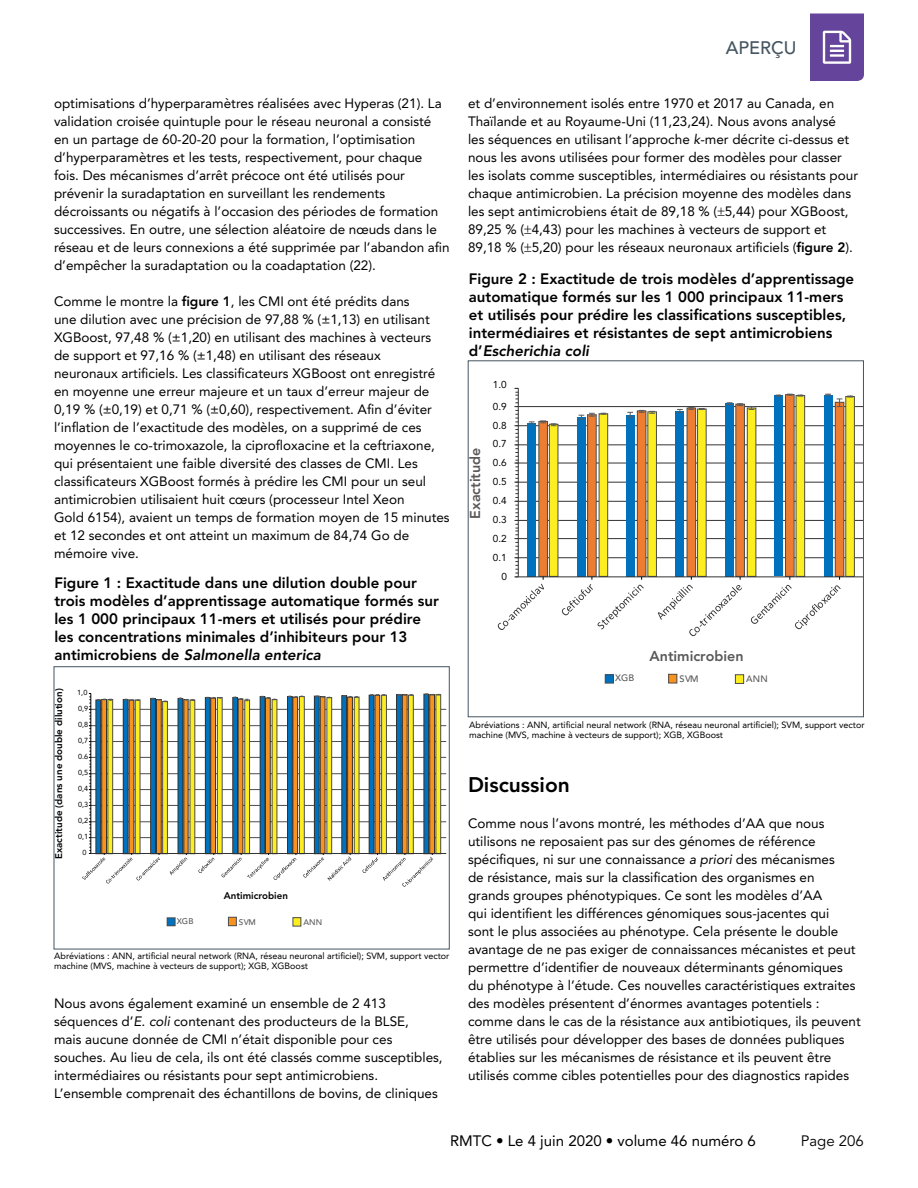
<style>
.page{position:relative;width:918px;height:1188px;background:#fff}
.page>*{position:absolute;margin:0;border:0;box-sizing:border-box;transform-origin:0 0}
.t1{font:800 21px "Avenir LT Std";color:#000}
.t2{font:500 18px "Avenir LT Std";color:#455560}
.t3{font:800 15px/18px "Avenir LT Std";color:#000}
.t4{font:15px "Avenir LT Std";color:#000}
.t5{font:15px "Avenir LT Std";color:#000}
.t6{font:800 14.25px "Avenir LT Std";color:#595959}
.t7{font:13.5px/18px "Avenir LT Std";color:#000}
.t8{font:10.05px "Avenir LT Std";color:#000}
.t9{font:800 9.75px "Avenir LT Std";color:#000}
.t10{font:500 9.3px "Avenir LT Std";letter-spacing:.015em;color:#595959}
.t11{font:9px/10.5px "Avenir LT Std";color:#000}
.t12{font:500 8.1px "Avenir LT Std";letter-spacing:.015em;color:#595959}
.t13{font:7.35px "Avenir LT Std";color:#000}
.s1{font-weight:800}
.s2{font-style:italic}
</style>
<div class="page">
<svg style="left:810px;top:14px;width:54px;height:67px;background:#7658a6"></svg>
<div style="left:167px;top:918px;width:8px;height:8px;background:#0071bc"></div>
<div style="left:167px;top:918px;width:8px;height:8px;border:1px solid #4d4d4d"></div>
<div style="left:228px;top:917px;width:8px;height:9px;background:#f7931e"></div>
<div style="left:228px;top:917px;width:8px;height:9px;border:1px solid #4d4d4d"></div>
<div style="left:293px;top:918px;width:8px;height:8px;background:#fcee21"></div>
<hr style="left:91px;top:837px;width:355px;height:1px;background:#4d4d4d">
<hr style="left:91px;top:822px;width:355px;height:1px;background:#4d4d4d">
<hr style="left:91px;top:805px;width:355px;height:1px;background:#4d4d4d">
<hr style="left:91px;top:789px;width:355px;height:1px;background:#4d4d4d">
<hr style="left:91px;top:773px;width:355px;height:1px;background:#4d4d4d">
<hr style="left:91px;top:757px;width:355px;height:1px;background:#4d4d4d">
<hr style="left:91px;top:741px;width:355px;height:1px;background:#4d4d4d">
<hr style="left:91px;top:725px;width:355px;height:1px;background:#4d4d4d">
<hr style="left:91px;top:709px;width:355px;height:1px;background:#4d4d4d">
<div style="left:436px;top:695px;width:5px;height:159px;border:1px solid #4d4d4d"></div>
<hr style="left:91px;top:853px;width:355px;height:1px;background:#333">
<svg style="left:82px;top:693px;width:358px;height:194px"></svg>
<div style="left:605px;top:675px;width:8px;height:8px;background:#0071bc"></div>
<div style="left:605px;top:675px;width:9px;height:8px;border:1px solid #4d4d4d"></div>
<div style="left:669px;top:674px;width:8px;height:9px;background:#f7931e"></div>
<div style="left:669px;top:674px;width:8px;height:9px;border:1px solid #4d4d4d"></div>
<div style="left:735px;top:675px;width:9px;height:8px;background:#fcee21"></div>
<div style="left:735px;top:675px;width:9px;height:9px;border:1px solid #4d4d4d"></div>
<hr style="left:518px;top:557px;width:345px;height:1px;background:#333">
<hr style="left:518px;top:538px;width:345px;height:1px;background:#333">
<hr style="left:518px;top:520px;width:345px;height:1px;background:#333">
<hr style="left:518px;top:501px;width:345px;height:1px;background:#333">
<hr style="left:518px;top:482px;width:345px;height:1px;background:#333">
<hr style="left:518px;top:463px;width:345px;height:1px;background:#333">
<hr style="left:518px;top:445px;width:345px;height:1px;background:#333">
<hr style="left:518px;top:425px;width:345px;height:1px;background:#333">
<hr style="left:518px;top:406px;width:345px;height:1px;background:#333">
<hr style="left:518px;top:577px;width:345px;height:1px;background:#333">
<svg style="left:498px;top:388px;width:355px;height:248px"></svg>
<div style="left:468px;top:361px;width:396px;height:356px;border:1px solid #455560"></div>
<p class="t7" style="left:54px;top:94px;width:397px">optimisations d’hyperparamètres réalisées avec Hyperas (21). La validation croisée quintuple pour le réseau neuronal a consisté en un partage de 60-20-20 pour la formation, l’optimisation d’hyperparamètres et les tests, respectivement, pour chaque fois. Des mécanismes d’arrêt précoce ont été utilisés pour prévenir la suradaptation en surveillant les rendements décroissants ou négatifs à l’occasion des périodes de formation successives. En outre, une sélection aléatoire de nœuds dans le réseau et de leurs connexions a été supprimée par l’abandon afin d’empêcher la suradaptation ou la coadaptation (22).</p>
<p class="t7" style="left:54px;top:292px;width:397px">Comme le montre la <span class="s1">figure 1</span>, les CMI ont été prédits dans<br>une dilution avec une précision de 97,88 % (±1,13) en utilisant XGBoost, 97,48 % (±1,20) en utilisant des machines à vecteurs de support et 97,16 % (±1,48) en utilisant des réseaux<br>neuronaux artificiels. Les classificateurs XGBoost ont enregistré en moyenne une erreur majeure et un taux d’erreur majeur de 0,19 % (±0,19) et 0,71 % (±0,60), respectivement. Afin d’éviter l’inflation de l’exactitude des modèles, on a supprimé de ces moyennes le co‑trimoxazole, la ciprofloxacine et la ceftriaxone, qui présentaient une faible diversité des classes de CMI. Les classificateurs XGBoost formés à prédire les CMI pour un seul antimicrobien utilisaient huit cœurs (processeur Intel Xeon<br>Gold 6154), avaient un temps de formation moyen de 15 minutes et 12 secondes et ont atteint un maximum de 84,74 Go de mémoire vive.</p>
<p class="t3" style="left:54px;top:574px;width:386px">Figure 1 : Exactitude dans une dilution double pour trois modèles d’apprentissage automatique formés sur les 1 000 principaux 11-mers et utilisés pour prédire les concentrations minimales d’inhibiteurs pour 13 antimicrobiens de <span class="s2">Salmonella enterica</span></p>
<p class="t9" style="left:53px;top:859px;width:172px;rotate:-90deg">Exactitude (dans une double dilution)</p>
<p class="t13" style="left:77px;top:689px;width:12px">1,0</p>
<p class="t13" style="left:78px;top:704px;width:12px">0,9</p>
<p class="t13" style="left:78px;top:720px;width:12px">0,8</p>
<p class="t13" style="left:78px;top:736px;width:12px">0,7</p>
<p class="t13" style="left:78px;top:752px;width:12px">0.6</p>
<p class="t13" style="left:78px;top:768px;width:12px">0,5</p>
<p class="t13" style="left:78px;top:784px;width:12px">0,4</p>
<p class="t13" style="left:78px;top:800px;width:12px">0,3</p>
<p class="t13" style="left:78px;top:816px;width:12px">0,2</p>
<p class="t13" style="left:78px;top:832px;width:12px">0,1</p>
<p class="t13" style="left:82px;top:848px;width:6px">0</p>
<p class="t9" style="left:224px;top:890px;width:66px">Antimicrobien</p>
<p class="t12" style="left:177px;top:917px;width:18px">XGB</p>
<p class="t12" style="left:239px;top:917px;width:18px">SVM</p>
<p class="t12" style="left:303px;top:917px;width:20px">ANN</p>
<p class="t11" style="left:54px;top:951px;width:397px">Abréviations : ANN, artificial neural network (RNA, réseau neuronal artificiel); SVM, support vector machine (MVS, machine à vecteurs de support); XGB, XGBoost</p>
<p class="t7" style="left:54px;top:994px;width:390px">Nous avons également examiné un ensemble de 2 413 séquences d’<span class="s2">E. coli</span> contenant des producteurs de la BLSE,<br>mais aucune donnée de CMI n’était disponible pour ces souches. Au lieu de cela, ils ont été classés comme susceptibles, intermédiaires ou résistants pour sept antimicrobiens.<br>L’ensemble comprenait des échantillons de bovins, de cliniques</p>
<h2 class="t2" style="left:726px;top:37px;width:72px">APERÇU</h2>
<p class="t7" style="left:468px;top:94px;width:392px">et d’environnement isolés entre 1970 et 2017 au Canada, en Thaïlande et au Royaume-Uni (11,23,24). Nous avons analysé<br>les séquences en utilisant l’approche <span class="s2">k</span>-mer décrite ci-dessus et nous les avons utilisées pour former des modèles pour classer les isolats comme susceptibles, intermédiaires ou résistants pour chaque antimicrobien. La précision moyenne des modèles dans les sept antimicrobiens était de 89,18 % ( 5,44) pour XGBoost, 89,25 % ( 4,43) pour les machines à vecteurs de support et 89,18 % ( 5,20) pour les réseaux neuronaux artificiels (<span class="s1">figure 2</span>).</p>
<p class="t3" style="left:469px;top:270px;width:387px">Figure 2 : Exactitude de trois modèles d’apprentissage automatique formés sur les 1 000 principaux 11-mers et utilisés pour prédire les classifications susceptibles, intermédiaires et résistantes de sept antimicrobiens d’<span class="s2">Escherichia coli</span></p>
<p class="t8" style="left:493px;top:379px;width:15px">1.0</p>
<p class="t8" style="left:493px;top:400px;width:15px">0.9</p>
<p class="t6" style="left:467px;top:519px;width:73px;rotate:-90deg">Exactitude</p>
<p class="t8" style="left:493px;top:419px;width:15px">0.8</p>
<p class="t8" style="left:493px;top:438px;width:15px">0.7</p>
<p class="t8" style="left:493px;top:457px;width:15px">0.6</p>
<p class="t8" style="left:493px;top:476px;width:15px">0.5</p>
<p class="t8" style="left:493px;top:495px;width:15px">0.4</p>
<p class="t8" style="left:493px;top:514px;width:15px">0.3</p>
<p class="t8" style="left:493px;top:533px;width:15px">0.2</p>
<p class="t8" style="left:493px;top:551px;width:15px">0.1</p>
<p class="t8" style="left:502px;top:570px;width:7px">0</p>
<p class="t6" style="left:650px;top:648px;width:96px">Antimicrobien</p>
<p class="t10" style="left:615px;top:673px;width:21px">XGB</p>
<p class="t10" style="left:680px;top:673px;width:21px">SVM</p>
<p class="t10" style="left:746px;top:674px;width:23px">ANN</p>
<p class="t11" style="left:469px;top:720px;width:397px">Abréviations : ANN, artificial neural network (RNA, réseau neuronal artificiel); SVM, support vector machine (MVS, machine à vecteurs de support); XGB, XGBoost</p>
<h1 class="t1" style="left:468px;top:772px;width:103px">Discussion</h1>
<p class="t7" style="left:468px;top:814px;width:394px">Comme nous l’avons montré, les méthodes d’AA que nous utilisons ne reposaient pas sur des génomes de référence spécifiques, ni sur une connaissance <span class="s2">a priori</span> des mécanismes<br>de résistance, mais sur la classification des organismes en<br>grands groupes phénotypiques. Ce sont les modèles d’AA<br>qui identifient les différences génomiques sous-jacentes qui<br>sont le plus associées au phénotype. Cela présente le double avantage de ne pas exiger de connaissances mécanistes et peut permettre d’identifier de nouveaux déterminants génomiques du phénotype à l’étude. Ces nouvelles caractéristiques extraites des modèles présentent d’énormes avantages potentiels : comme dans le cas de la résistance aux antibiotiques, ils peuvent être utilisés pour développer des bases de données publiques établies sur les mécanismes de résistance et ils peuvent être utilisés comme cibles potentielles pour des diagnostics rapides</p>
<p class="t4" style="left:450px;top:1133px;width:307px">RMTC • Le 4 juin 2020 • volume 46 numéro 6</p>
<p class="t5" style="left:801px;top:1133px;width:65px">Page 206</p>
</div>
